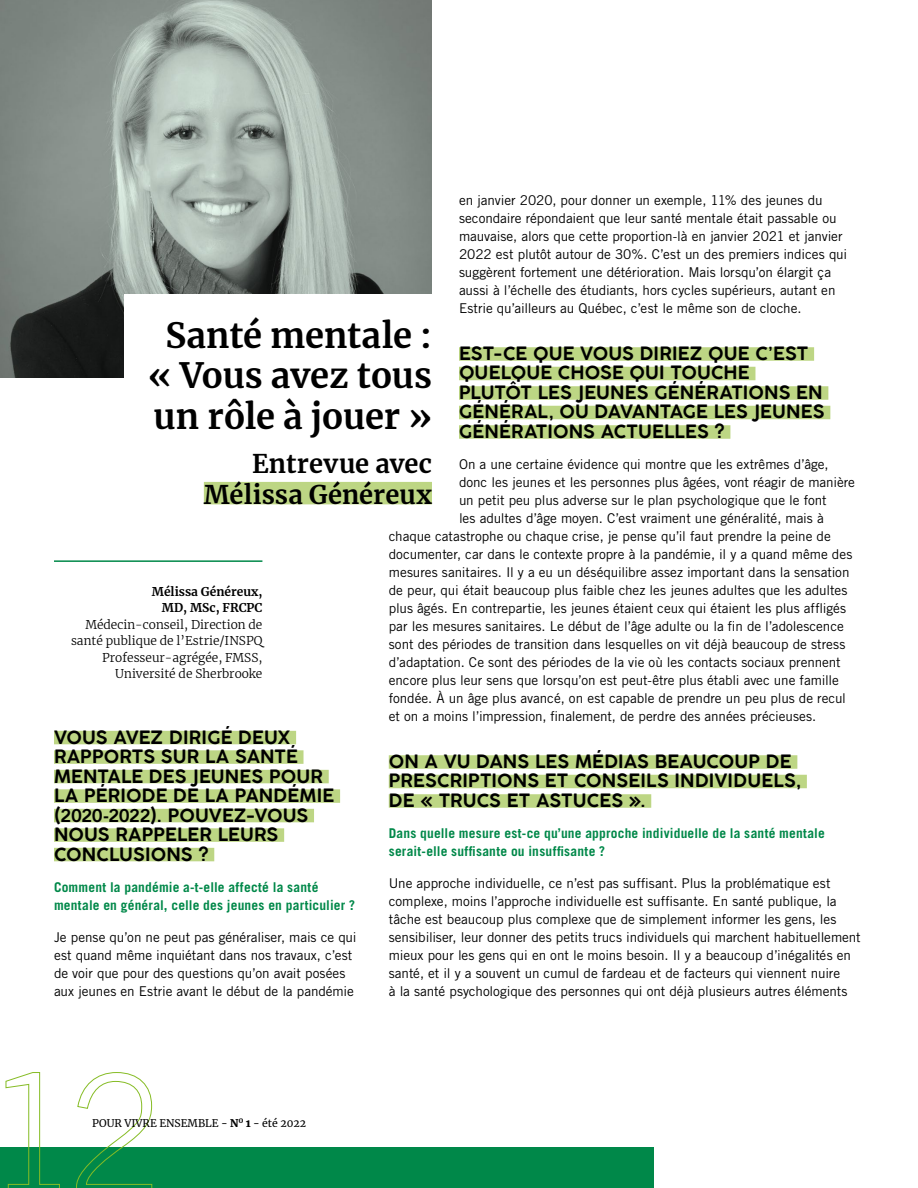
<style>
.page{position:relative;width:918px;height:1188px;background:#fff}
.page>*{position:absolute;margin:0;border:0;box-sizing:border-box;transform-origin:0 0}
.t1{font:700 34.5px/40.5px "Merriweather";letter-spacing:-.005em;color:#000;text-align:center}
.t2{font:700 25.5px/30.6px "Merriweather";letter-spacing:.005em;color:#000;text-align:right}
.t3{font:600 18px/19.5px "COCOGOOSE";letter-spacing:.005em;color:#000}
.t4{font:13.5px/18px "Trade Gothic LT Std";letter-spacing:-.005em;color:#000}
.t5{font:700 13.5px/18px "Trade Gothic LT Std";letter-spacing:.015em;color:#008849}
.t6{font:300 12px/16.5px "Merriweather";color:#000;text-align:right}
.t7{font:700 12px/16.5px "Merriweather";color:#000;text-align:right}
.t8{font:10.5px "Merriweather";color:#000}
.s1{font-family:"Trade Gothic LT Std Bd 2";font-weight:400}
.s2{font-weight:900}
</style>
<div class="page">
<div style="left:0;top:1148px;width:653px;height:40px;background:#008849"></div>
<hr style="left:54px;top:560px;width:208px;height:2px;background:#008849">
<div style="left:54px;top:731px;width:242px;height:13px;background:#bdd684"></div>
<div style="left:54px;top:750px;width:250px;height:14px;background:#bdd684"></div>
<div style="left:54px;top:770px;width:275px;height:13px;background:#bdd684"></div>
<div style="left:54px;top:789px;width:286px;height:14px;background:#bdd684"></div>
<div style="left:54px;top:809px;width:260px;height:13px;background:#bdd684"></div>
<div style="left:54px;top:828px;width:230px;height:14px;background:#bdd684"></div>
<div style="left:54px;top:848px;width:160px;height:13px;background:#bdd684"></div>
<svg style="left:5px;top:1072px;width:55px;height:116px"></svg>
<svg style="left:76px;top:1072px;width:77px;height:116px"></svg>
<div style="left:459px;top:347px;width:355px;height:14px;background:#bdd684"></div>
<div style="left:459px;top:367px;width:296px;height:13px;background:#bdd684"></div>
<div style="left:459px;top:386px;width:369px;height:14px;background:#bdd684"></div>
<div style="left:459px;top:406px;width:371px;height:13px;background:#bdd684"></div>
<div style="left:459px;top:425px;width:271px;height:14px;background:#bdd684"></div>
<div style="left:389px;top:755px;width:408px;height:14px;background:#bdd684"></div>
<div style="left:389px;top:775px;width:418px;height:13px;background:#bdd684"></div>
<div style="left:389px;top:794px;width:262px;height:14px;background:#bdd684"></div>
<img style="left:0;top:0;width:432px;height:378px">
<div style="left:124px;top:294px;width:308px;height:215px;background:#fff"></div>
<div style="left:204px;top:482px;width:228px;height:22px;background:#bdd684"></div>
<p class="t4" style="left:459px;top:192px;width:390px">en janvier 2020, pour donner un exemple, 11% des jeunes du secondaire répondaient que leur santé mentale était passable ou mauvaise, alors que cette proportion-là en janvier 2021 et janvier 2022 est plutôt autour de 30%. C’est un des premiers indices qui suggèrent fortement une détérioration. Mais lorsqu’on élargit ça aussi à l’échelle des étudiants, hors cycles supérieurs, autant en Estrie qu’ailleurs au Québec, c’est le même son de cloche.</p>
<h3 class="t3" style="left:459px;top:344px;width:367px">EST-CE QUE VOUS DIRIEZ QUE C’EST<br>QUELQUE CHOSE QUI TOUCHE<br>PLUTÔT LES JEUNES GÉNÉRATIONS EN<br>GÉNÉRAL, OU DAVANTAGE LES JEUNES<br>GÉNÉRATIONS ACTUELLES ?</h3>
<p class="t4" style="left:459px;top:456px;width:371px">On a une certaine évidence qui montre que les extrêmes d’âge,</p>
<p class="t4" style="left:459px;top:474px;width:398px">donc les jeunes et les personnes plus âgées, vont réagir de manière</p>
<p class="t4" style="left:459px;top:492px;width:369px">un petit peu plus adverse sur le plan psychologique que le font</p>
<p class="t4" style="left:459px;top:510px;width:366px">les adultes d’âge moyen. C’est vraiment une généralité, mais à</p>
<p class="t4" style="left:389px;top:528px;width:444px">chaque catastrophe ou chaque crise, je pense qu’il faut prendre la peine de</p>
<p class="t4" style="left:389px;top:546px;width:465px">documenter, car dans le contexte propre à la pandémie, il y a quand même des</p>
<p class="t4" style="left:389px;top:564px;width:462px">mesures sanitaires. Il y a eu un déséquilibre assez important dans la sensation</p>
<p class="t4" style="left:389px;top:581px;width:460px">de peur, qui était beaucoup plus faible chez les jeunes adultes que les adultes</p>
<p class="t4" style="left:389px;top:599px;width:459px">plus âgés. En contrepartie, les jeunes étaient ceux qui étaient les plus affligés</p>
<p class="t4" style="left:389px;top:617px;width:457px">par les mesures sanitaires. Le début de l’âge adulte ou la fin de l’adolescence</p>
<p class="t4" style="left:389px;top:635px;width:458px">sont des périodes de transition dans lesquelles on vit déjà beaucoup de stress</p>
<p class="t4" style="left:389px;top:653px;width:453px">d’adaptation. Ce sont des périodes de la vie où les contacts sociaux prennent</p>
<p class="t4" style="left:389px;top:671px;width:451px">encore plus leur sens que lorsqu’on est peut-être plus établi avec une famille</p>
<p class="t4" style="left:389px;top:689px;width:459px">fondée. À un âge plus avancé, on est capable de prendre un peu plus de recul</p>
<p class="t4" style="left:389px;top:707px;width:429px">et on a moins l’impression, finalement, de perdre des années précieuses.</p>
<h3 class="t3" style="left:389px;top:752px;width:414px">ON A VU DANS LES MÉDIAS BEAUCOUP DE<br>PRESCRIPTIONS ET CONSEILS INDIVIDUELS,<br>DE « TRUCS ET ASTUCES ».</h3>
<p class="t5" style="left:389px;top:824px;width:438px">Dans quelle mesure est-ce qu’une approche individuelle de la santé mentale serait-elle suffisante ou insuffisante ?</p>
<p class="t4" style="left:389px;top:874px;width:474px">Une approche individuelle, ce n’est pas suffisant. Plus la problématique est complexe, moins l’approche individuelle est suffisante. En santé publique, la tâche est beaucoup plus complexe que de simplement informer les gens, les sensibiliser, leur donner des petits trucs individuels qui marchent habituellement mieux pour les gens qui en ont le moins besoin. Il y a beaucoup d’inégalités en santé, et il y a souvent un cumul de fardeau et de facteurs qui viennent nuire<br>à la santé psychologique des personnes qui ont déjà plusieurs autres éléments</p>
<h1 class="t1" style="left:148px;top:314px;width:285px">Santé mentale : « Vous avez tous un rôle à jouer »</h1>
<h2 class="t2" style="left:204px;top:448px;width:230px">Entrevue avec<br>Mélissa Généreux</h2>
<p class="t7" style="left:152px;top:583px;width:112px">Mélissa Généreux,<br>MD, MSc, FRCPC</p>
<p class="t6" style="left:71px;top:616px;width:193px">Médecin-conseil, Direction de santé publique de l’Estrie/INSPQ<br>Professeur-agrégée, FMSS,<br>Université de Sherbrooke</p>
<h3 class="t3" style="left:54px;top:727px;width:282px">VOUS AVEZ DIRIGÉ DEUX<br>RAPPORTS SUR LA SANTÉ<br>MENTALE DES JEUNES POUR<br>LA PÉRIODE DE LA PANDÉMIE (<span class="s1">2020-2022</span>). POUVEZ-VOUS<br>NOUS RAPPELER LEURS<br>CONCLUSIONS ?</h3>
<p class="t5" style="left:54px;top:878px;width:302px">Comment la pandémie a-t-elle affecté la santé mentale en général, celle des jeunes en particulier ?</p>
<p class="t4" style="left:54px;top:928px;width:304px">Je pense qu’on ne peut pas généraliser, mais ce qui est quand même inquiétant dans nos travaux, c’est de voir que pour des questions qu’on avait posées aux jeunes en Estrie avant le début de la pandémie</p>
<p class="t8" style="left:92px;top:1115px;width:215px">POUR VIVRE ENSEMBLE - <span class="s2">N</span><sup>O</sup> <span class="s2">1</span> - été 2022</p>
</div>
